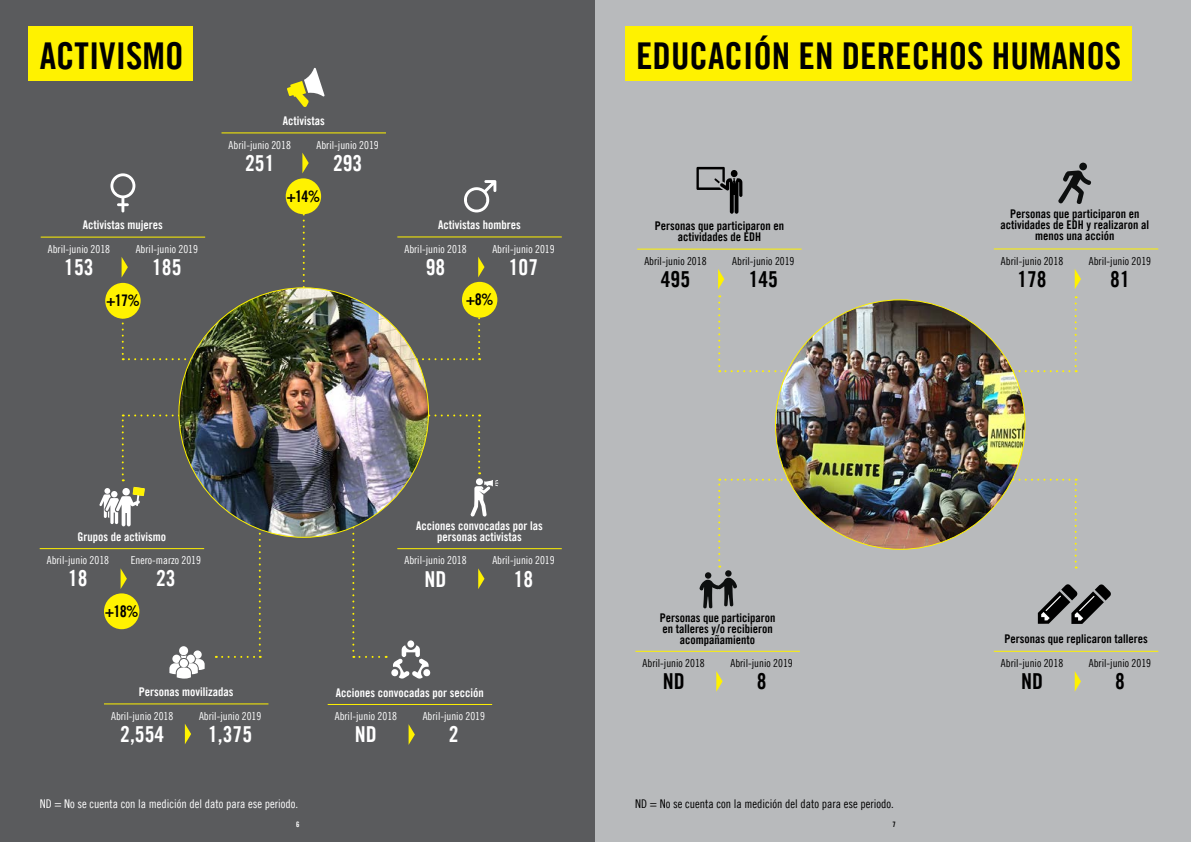
<style>
.page{position:relative;width:1191px;height:842px;background:#fff}
.page>*{position:absolute;margin:0;border:0;box-sizing:border-box;transform-origin:0 0}
.t1{font:37px "Amnesty Trade Gothic Bd Cn 20";color:#000}
.t2{font:22px "Amnesty Trade Gothic Bd Cn 20";color:#fff}
.t3{font:22px "Amnesty Trade Gothic Bd Cn 20";color:#000}
.t4{font:16px "Amnesty Trade Gothic Bd Cn 20";color:#000}
.t5{font:12px/11px "Amnesty Trade Gothic Bd Cn 20";color:#000;text-align:center}
.t6{font:12px/11px "Amnesty Trade Gothic Bd Cn 20";color:#fff;text-align:center}
.t7{font:12px "Amnesty Trade Gothic Cn 18";color:#fff}
.t8{font:12px "Amnesty Trade Gothic Cn 18";color:#000}
.t9{font:11px "Amnesty Trade Gothic Cn 18";color:#fff}
.t10{font:11px "Amnesty Trade Gothic Cn 18";color:#000}
.t11{font:7.5px "Amnesty Trade Gothic Bd Cn 20";color:#fff}
.t12{font:7.5px "Amnesty Trade Gothic Bd Cn 20";color:#000}
</style>
<div class="page">
<div style="left:0;top:0;width:595px;height:842px;background:#5a5b5d"></div>
<div style="left:595px;top:0;width:596px;height:842px;background:#b8babc"></div>
<hr style="left:221px;top:132px;width:165px;height:1px;background:#fff200">
<svg style="left:302px;top:153px;width:7px;height:20px"></svg>
<hr style="left:40px;top:548px;width:164px;height:1px;background:#fff200">
<svg style="left:121px;top:569px;width:6px;height:19px"></svg>
<hr style="left:397px;top:236px;width:165px;height:1px;background:#fff200">
<hr style="left:993px;top:248px;width:165px;height:1px;background:#fff200">
<svg style="left:478px;top:257px;width:6px;height:20px"></svg>
<svg style="left:1074px;top:269px;width:7px;height:20px"></svg>
<hr style="left:104px;top:703px;width:164px;height:1px;background:#fff200">
<svg style="left:185px;top:724px;width:6px;height:20px"></svg>
<hr style="left:328px;top:704px;width:164px;height:1px;background:#fff200">
<svg style="left:408px;top:724px;width:7px;height:21px"></svg>
<hr style="left:397px;top:548px;width:165px;height:1px;background:#fff200">
<svg style="left:478px;top:568px;width:6px;height:21px"></svg>
<div style="left:28px;top:26px;width:165px;height:54px;background:#fff200"></div>
<div style="left:625px;top:26px;width:506px;height:54px;background:#fff200"></div>
<hr style="left:41px;top:237px;width:164px;height:1px;background:#fff200">
<hr style="left:637px;top:249px;width:164px;height:1px;background:#fff200">
<hr style="left:635px;top:651px;width:165px;height:1px;background:#fff200">
<hr style="left:993px;top:651px;width:165px;height:1px;background:#fff200">
<svg style="left:122px;top:257px;width:6px;height:20px"></svg>
<svg style="left:716px;top:671px;width:6px;height:21px"></svg>
<svg style="left:1074px;top:671px;width:7px;height:21px"></svg>
<svg style="left:122px;top:318px;width:75px;height:42px"></svg>
<svg style="left:718px;top:269px;width:6px;height:28px"></svg>
<svg style="left:718px;top:303px;width:76px;height:69px"></svg>
<svg style="left:1002px;top:479px;width:74px;height:89px"></svg>
<svg style="left:412px;top:414px;width:68px;height:60px"></svg>
<svg style="left:122px;top:414px;width:75px;height:67px"></svg>
<svg style="left:405px;top:315px;width:75px;height:45px"></svg>
<svg style="left:1002px;top:296px;width:74px;height:76px"></svg>
<svg style="left:718px;top:479px;width:76px;height:88px"></svg>
<svg style="left:303px;top:214px;width:2px;height:73px"></svg>
<svg style="left:216px;top:510px;width:45px;height:148px"></svg>
<svg style="left:352px;top:512px;width:27px;height:146px"></svg>
<img style="left:179px;top:288px;width:249px;height:249px;border-radius:125px">
<img style="left:775px;top:300px;width:250px;height:249px;border-radius:125px">
<svg style="left:287px;top:68px;width:37px;height:39px"></svg>
<svg style="left:110px;top:173px;width:25px;height:39px"></svg>
<svg style="left:464px;top:180px;width:32px;height:32px"></svg>
<svg style="left:99px;top:487px;width:46px;height:39px"></svg>
<svg style="left:470px;top:480px;width:28px;height:37px"></svg>
<svg style="left:169px;top:646px;width:36px;height:33px"></svg>
<div style="left:407px;top:640px;width:7px;height:7px;background:#fff;border-radius:50%"></div>
<svg style="left:386px;top:645px;width:45px;height:34px"></svg>
<svg style="left:696px;top:167px;width:46px;height:47px"></svg>
<div style="left:1079px;top:163px;width:8px;height:7px;background:#0d0f0f;border-radius:50%"></div>
<svg style="left:1058px;top:170px;width:33px;height:34px"></svg>
<svg style="left:699px;top:578px;width:38px;height:30px"></svg>
<div style="left:725px;top:570px;width:6px;height:7px;background:#0d0f0f;border-radius:50%"></div>
<div style="left:705px;top:572px;width:6px;height:7px;background:#0d0f0f;border-radius:50%"></div>
<svg style="left:1037px;top:584px;width:73px;height:40px"></svg>
<div style="left:286px;top:178px;width:35px;height:36px;background:#fff200;border-radius:50%"></div>
<div style="left:105px;top:283px;width:36px;height:36px;background:#fff200;border-radius:50%"></div>
<div style="left:462px;top:282px;width:35px;height:36px;background:#fff200;border-radius:50%"></div>
<div style="left:104px;top:593px;width:35px;height:36px;background:#fff200;border-radius:50%"></div>
<h1 class="t1" style="left:40px;top:33px;width:145px">ACTIVISMO</h1>
<h1 class="t1" style="left:636px;top:33px;width:486px">EDUCACIÓN EN DERECHOS HUMANOS</h1>
<p class="t6" style="left:283px;top:115px;width:43px">Activistas</p>
<p class="t9" style="left:229px;top:138px;width:64px">Abril-junio 2018</p>
<p class="t9" style="left:316px;top:138px;width:64px">Abril-junio 2019</p>
<h2 class="t2" style="left:245px;top:150px;width:31px">251</h2>
<h2 class="t2" style="left:333px;top:150px;width:31px">293</h2>
<h3 class="t4" style="left:286px;top:186px;width:35px">+14%</h3>
<p class="t6" style="left:438px;top:219px;width:84px">Activistas hombres</p>
<p class="t9" style="left:492px;top:242px;width:64px">Abril-junio 2019</p>
<p class="t6" style="left:83px;top:220px;width:81px">Activistas mujeres</p>
<p class="t5" style="left:655px;top:220px;width:131px">Personas que participaron en actividades de EDH</p>
<p class="t9" style="left:404px;top:242px;width:64px">Abril-junio 2018</p>
<p class="t9" style="left:48px;top:242px;width:64px">Abril-junio 2018</p>
<p class="t9" style="left:136px;top:242px;width:64px">Abril-junio 2019</p>
<h2 class="t2" style="left:64px;top:254px;width:31px">153</h2>
<h2 class="t2" style="left:152px;top:254px;width:31px">185</h2>
<h2 class="t2" style="left:426px;top:254px;width:21px">98</h2>
<h3 class="t4" style="left:106px;top:291px;width:35px">+17%</h3>
<h3 class="t4" style="left:466px;top:290px;width:29px">+8%</h3>
<h2 class="t2" style="left:509px;top:254px;width:31px">107</h2>
<p class="t6" style="left:78px;top:531px;width:90px">Grupos de activismo</p>
<p class="t9" style="left:47px;top:554px;width:64px">Abril-junio 2018</p>
<p class="t9" style="left:131px;top:554px;width:72px">Enero-marzo 2019</p>
<h2 class="t2" style="left:68px;top:565px;width:21px">18</h2>
<h2 class="t2" style="left:156px;top:565px;width:21px">23</h2>
<h3 class="t4" style="left:105px;top:601px;width:35px">+18%</h3>
<p class="t6" style="left:416px;top:520px;width:128px">Acciones convocadas por las personas activistas</p>
<p class="t9" style="left:404px;top:554px;width:64px">Abril-junio 2018</p>
<p class="t9" style="left:492px;top:554px;width:64px">Abril-junio 2019</p>
<h2 class="t2" style="left:424px;top:565px;width:23px">ND</h2>
<h2 class="t2" style="left:514px;top:565px;width:21px">18</h2>
<p class="t10" style="left:644px;top:254px;width:64px">Abril-junio 2018</p>
<h2 class="t3" style="left:661px;top:266px;width:31px">495</h2>
<p class="t10" style="left:732px;top:254px;width:64px">Abril-junio 2019</p>
<h2 class="t3" style="left:748px;top:266px;width:31px">145</h2>
<p class="t5" style="left:659px;top:612px;width:117px">Personas que participaron en talleres y/o recibieron acompañamiento</p>
<p class="t5" style="left:1000px;top:209px;width:150px">Personas que participaron en actividades de EDH y realizaron al menos una acción</p>
<p class="t10" style="left:1001px;top:254px;width:64px">Abril-junio 2018</p>
<h2 class="t3" style="left:1017px;top:266px;width:31px">178</h2>
<p class="t10" style="left:1088px;top:254px;width:64px">Abril-junio 2019</p>
<h2 class="t3" style="left:1110px;top:266px;width:21px">81</h2>
<p class="t5" style="left:1004px;top:633px;width:145px">Personas que replicaron talleres</p>
<p class="t6" style="left:139px;top:686px;width:96px">Personas movilizadas</p>
<p class="t9" style="left:111px;top:709px;width:64px">Abril-junio 2018</p>
<p class="t9" style="left:199px;top:709px;width:64px">Abril-junio 2019</p>
<h2 class="t2" style="left:120px;top:720px;width:45px">2,554</h2>
<h2 class="t2" style="left:208px;top:720px;width:45px">1,375</h2>
<p class="t6" style="left:336px;top:687px;width:149px">Acciones convocadas por sección</p>
<p class="t9" style="left:335px;top:710px;width:64px">Abril-junio 2018</p>
<p class="t9" style="left:423px;top:710px;width:64px">Abril-junio 2019</p>
<h2 class="t2" style="left:355px;top:721px;width:23px">ND</h2>
<h2 class="t2" style="left:449px;top:721px;width:11px">2</h2>
<p class="t10" style="left:642px;top:656px;width:64px">Abril-junio 2018</p>
<p class="t10" style="left:1001px;top:656px;width:64px">Abril-junio 2018</p>
<p class="t10" style="left:730px;top:656px;width:64px">Abril-junio 2019</p>
<p class="t10" style="left:1088px;top:656px;width:64px">Abril-junio 2019</p>
<h2 class="t3" style="left:756px;top:668px;width:11px">8</h2>
<h2 class="t3" style="left:1115px;top:668px;width:11px">8</h2>
<h2 class="t3" style="left:662px;top:668px;width:23px">ND</h2>
<h2 class="t3" style="left:1021px;top:668px;width:23px">ND</h2>
<p class="t7" style="left:40px;top:797px;width:260px">ND = No se cuenta con la medición del dato para ese periodo.</p>
<p class="t11" style="left:296px;top:820px;width:5px">6</p>
<p class="t12" style="left:892px;top:820px;width:5px">7</p>
<p class="t8" style="left:635px;top:797px;width:260px">ND = No se cuenta con la medición del dato para ese periodo.</p>
</div>
